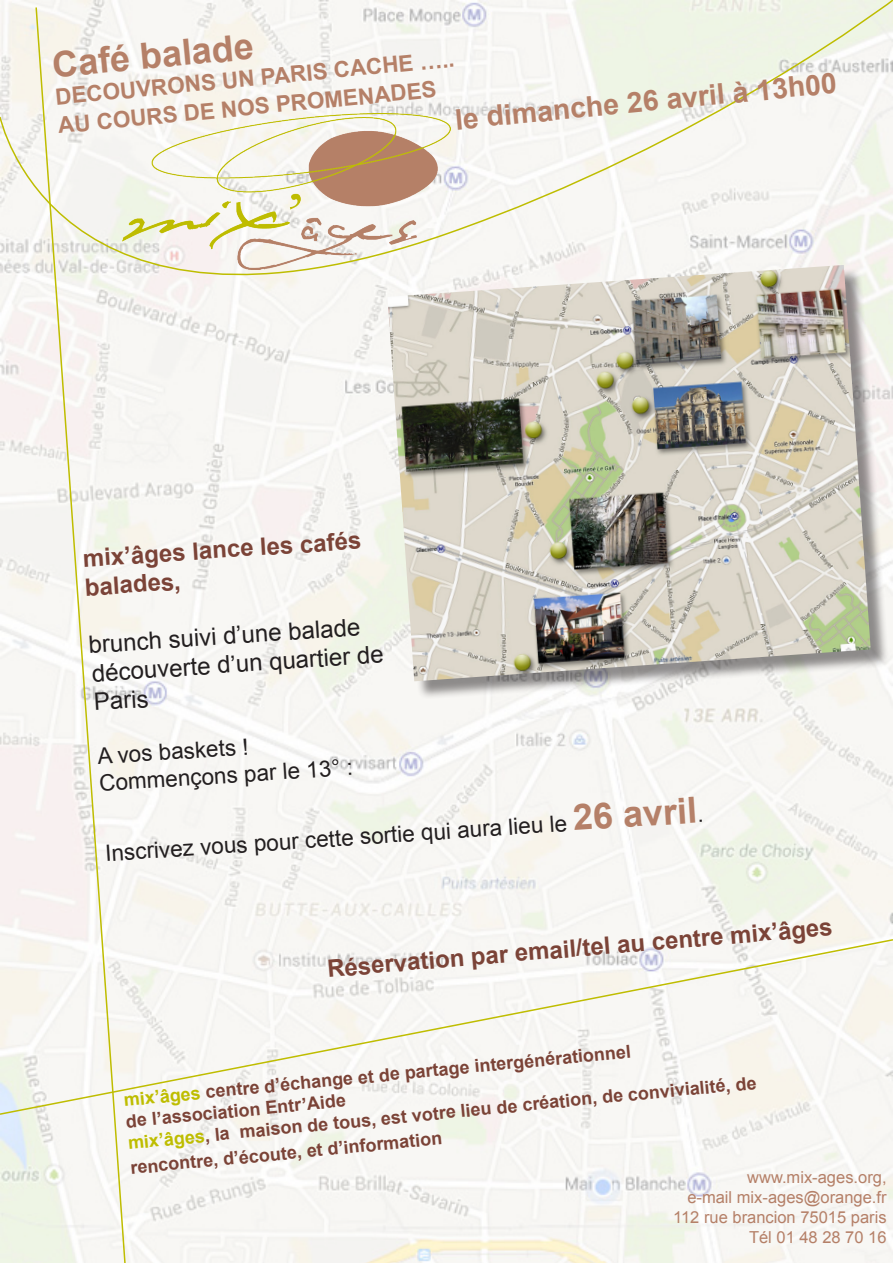
<style>
.page{position:relative;width:893px;height:1263px;background:#fff}
.page>*{position:absolute;margin:0;border:0;box-sizing:border-box;transform-origin:0 0}
.t1{font:700 36px "Arial";color:#b58068}
.t2{font:700 28.5px "Arial";color:#b58068}
.t3{font:700 24px/28.3px "Arial";color:#7b4337}
.t4{font:24px/28.7px "Arial";color:#231f20}
.t5{font:22.5px "Arial";color:#231f20}
.t6{font:700 22.5px/28.7px "Arial";color:#b58068}
.t7{font:700 18px "Arial";color:#7b4337}
.t8{font:16.5px "Arial";color:#b58068}
.s1{font-weight:700;font-size:36px;color:#b58068}
.s2{color:#bebd00}
</style>
<div class="page">
<img style="left:0;top:371px;width:892px;height:892px">
<div style="left:390px;top:267px;width:499px;height:432px;background:#231f20;opacity:.5"></div>
<img style="left:387px;top:371px;width:484px;height:310px">
<svg style="left:0;top:0;width:893px;height:371px"></svg>
<svg style="left:35px;top:6px;width:92px;height:1257px"></svg>
<svg style="left:0;top:938px;width:893px;height:178px"></svg>
<img style="left:122px;top:113px;width:329px;height:157px">
<p class="t1" style="left:50px;top:42px;width:204px;rotate:-6deg">Café balade</p>
<p class="t6" style="left:54px;top:85px;width:403px;rotate:-6deg">DECOUVRONS UN PARIS CACHE …..<br>AU COURS DE NOS PROMENADES</p>
<p class="t2" style="left:453px;top:102px;width:385px;rotate:-6deg">le dimanche 26 avril à 13h00</p>
<p class="t3" style="left:82px;top:545px;width:280px;rotate:-4deg">mix’âges lance les cafés balades,</p>
<p class="t4" style="left:88px;top:631px;width:295px;rotate:-4deg">brunch suivi d’une balade découverte d’un quartier de<br>Paris</p>
<p class="t5" style="left:96px;top:742px;width:153px;rotate:-4deg">A vos baskets !</p>
<p class="t5" style="left:98px;top:769px;width:256px;rotate:-4deg">Commençons par le 13° :</p>
<p class="t5" style="left:104px;top:839px;width:601px;rotate:-4deg">Inscrivez vous pour cette sortie qui aura lieu le <span class="s1">26 avril</span>.</p>
<p class="t3" style="left:326px;top:956px;width:508px;rotate:-5deg">Réservation par email/tel au centre mix’âges</p>
<p class="t7" style="left:123px;top:1085px;width:511px;rotate:-5deg"><span class="s2">mix’âges</span> centre d’échange et de partage intergénérationnel</p>
<p class="t7" style="left:127px;top:1128px;width:633px;rotate:-5deg"><span class="s2">mix’âges</span>, la maison de tous, est votre lieu de création, de convivialité, de</p>
<p class="t7" style="left:125px;top:1108px;width:222px;rotate:-5deg">de l’association Entr’Aide</p>
<p class="t7" style="left:129px;top:1154px;width:315px;rotate:-5deg">rencontre, d’écoute, et d’information</p>
<p class="t8" style="left:747px;top:1167px;width:141px">www.mix-ages.org,</p>
<p class="t8" style="left:687px;top:1187px;width:201px">e-mail mix-ages@orange.fr</p>
<p class="t8" style="left:673px;top:1206px;width:215px">112 rue brancion 75015 paris</p>
<p class="t8" style="left:749px;top:1226px;width:139px">Tél 01 48 28 70 16</p>
</div>
